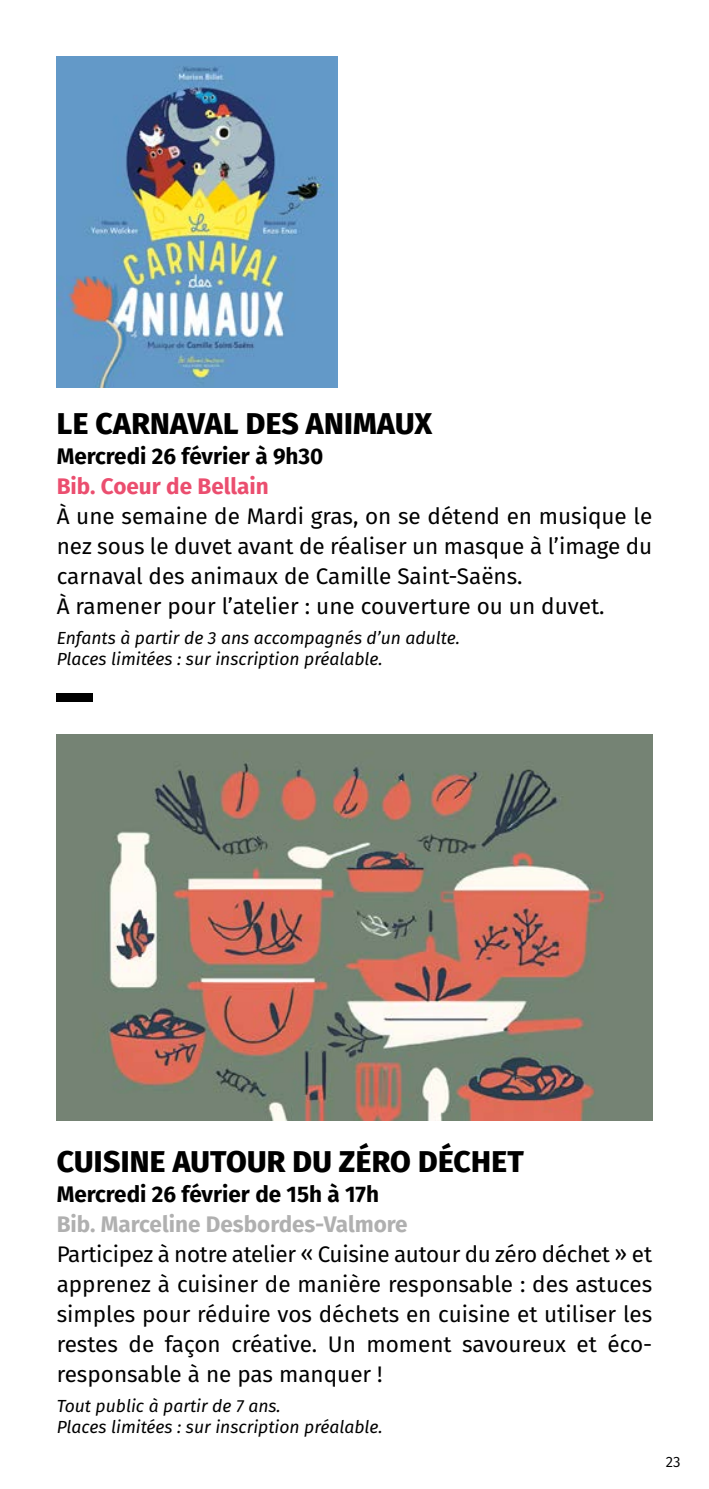
<style>
.page{position:relative;width:709px;height:1489px;background:#fff}
.page>*{position:absolute;margin:0;border:0;box-sizing:border-box;transform-origin:0 0}
.t1{font:800 30px "Fira Sans";letter-spacing:.01em;color:#000}
.t2{font:22.5px/30px "Fira Sans";color:#000}
.t3{font:700 22.5px "Fira Sans";color:#000}
.t4{font:700 22.5px "Fira Sans";color:#b0b0b0}
.t5{font:700 22.5px "Fira Sans";color:#eb4e6f}
.t6{font:italic 17.5px/21px "Fira Sans";color:#000}
.t7{font:15px "Fira Sans";color:#000}
</style>
<div class="page">
<img style="left:57px;top:57px;width:280px;height:331px">
<img style="left:57px;top:734px;width:595px;height:386px">
<div style="left:57px;top:692px;width:36px;height:9px;background:#000"></div>
<h1 class="t1" style="left:57px;top:398px;width:377px">LE CARNAVAL DES ANIMAUX</h1>
<p class="t3" style="left:57px;top:437px;width:268px">Mercredi 26 février à 9h30</p>
<p class="t5" style="left:57px;top:467px;width:213px">Bib. Coeur de Bellain</p>
<p class="t2" style="left:57px;top:501px;width:597px">À une semaine de Mardi gras, on se détend en musique le nez sous le duvet avant de réaliser un masque à l’image du carnaval des animaux de Camille Saint-Saëns.<br>À ramener pour l’atelier : une couverture ou un duvet.</p>
<p class="t6" style="left:57px;top:627px;width:405px">Enfants à partir de 3 ans accompagnés d’un adulte.<br>Places limitées : sur inscription préalable.</p>
<h1 class="t1" style="left:57px;top:1135px;width:468px">CUISINE AUTOUR DU ZÉRO DÉCHET</h1>
<p class="t3" style="left:57px;top:1174px;width:324px">Mercredi 26 février de 15h à 17h</p>
<p class="t4" style="left:57px;top:1204px;width:352px">Bib. Marceline Desbordes-Valmore</p>
<p class="t2" style="left:57px;top:1238px;width:597px;text-align:justify">Participez à notre atelier « Cuisine autour du zéro déchet » et apprenez à cuisiner de manière responsable : des astuces simples pour réduire vos déchets en cuisine et utiliser les restes de façon créative. Un moment savoureux et éco&shy;responsable à ne pas manquer !</p>
<p class="t6" style="left:57px;top:1394px;width:327px">Tout public à partir de 7 ans.<br>Places limitées : sur inscription préalable.</p>
<p class="t7" style="left:666px;top:1450px;width:16px">23</p>
</div>
